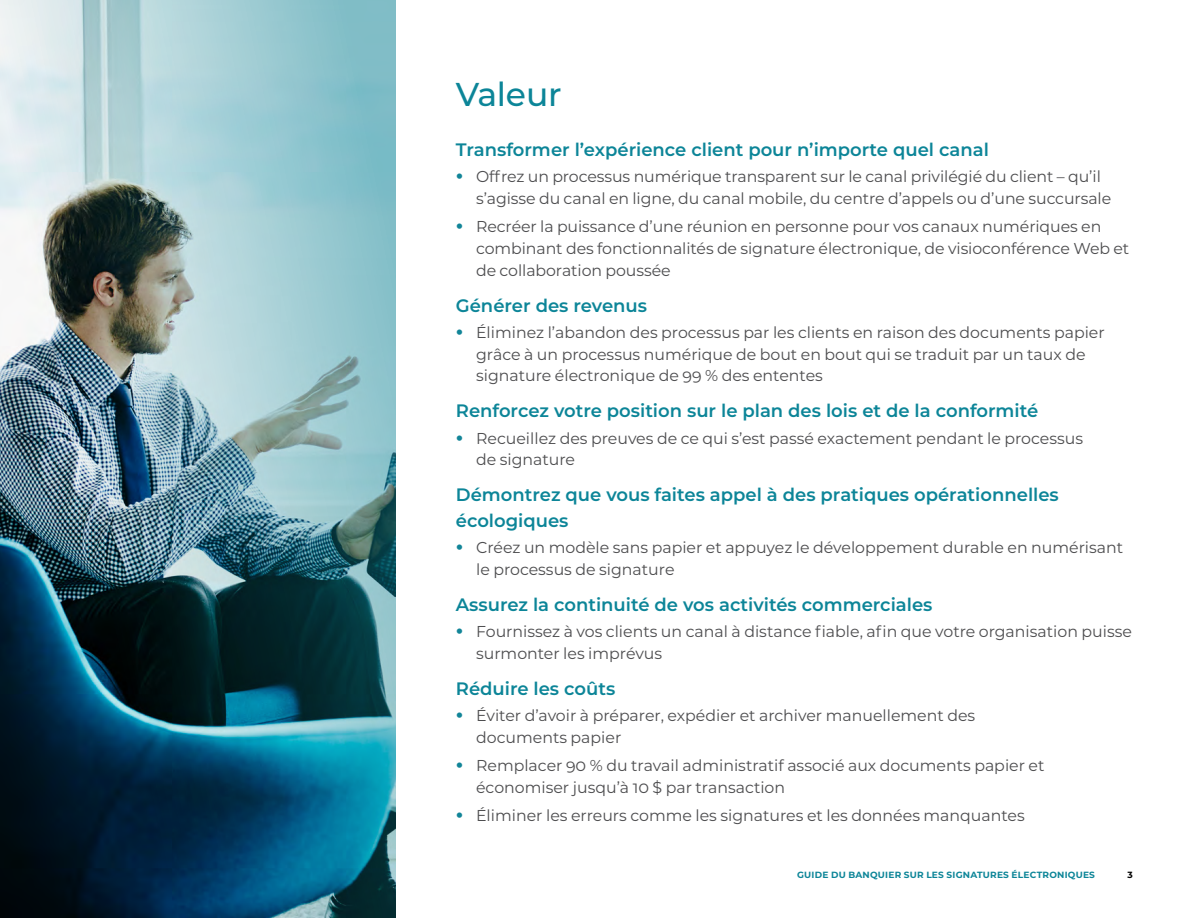
<style>
.page{position:relative;width:1188px;height:918px;background:#fff}
.page>*{position:absolute;margin:0;border:0;box-sizing:border-box;transform-origin:0 0}
.t1{font:500 33px "Montserrat";letter-spacing:-.005em;color:#0c8598}
.t2{font:600 18px/26px "Montserrat";color:#0c8598}
.t3{font:15.75px/21.8px "Montserrat";color:#4d4d4f}
.t4{font:700 9px "Montserrat";letter-spacing:.025em;color:#0c8598}
.t5{font:700 9px "Montserrat";color:#000}
.s1{font-weight:700;font-size:21px;color:#128598}
</style>
<div class="page">
<img style="left:0;top:0;width:396px;height:918px">
<h1 class="t1" style="left:456px;top:71px;width:107px">Valeur</h1>
<p class="t2" style="left:456px;top:136px;width:535px">Transformer l’expérience client pour n’importe quel canal</p>
<p class="t3" style="left:476px;top:165px;width:637px;text-indent:-20px"><span class="s1">•</span> Offrez un processus numérique transparent sur le canal privilégié du client – qu’il s’agisse du canal en ligne, du canal mobile, du centre d’appels ou d’une succursale</p>
<p class="t3" style="left:476px;top:215px;width:655px;text-indent:-20px"><span class="s1">•</span> Recréer la puissance d’une réunion en personne pour vos canaux numériques en combinant des fonctionnalités de signature électronique, de visioconférence Web et de collaboration poussée</p>
<p class="t2" style="left:456px;top:292px;width:193px">Générer des revenus</p>
<p class="t3" style="left:476px;top:321px;width:630px;text-indent:-20px"><span class="s1">•</span> Éliminez l’abandon des processus par les clients en raison des documents papier grâce à un processus numérique de bout en bout qui se traduit par un taux de signature électronique de 99 % des ententes</p>
<p class="t2" style="left:456px;top:397px;width:584px">Renforcez votre position sur le plan des lois et de la conformité</p>
<p class="t3" style="left:476px;top:427px;width:609px;text-indent:-20px"><span class="s1">•</span> Recueillez des preuves de ce qui s’est passé exactement pendant le processus de signature</p>
<p class="t2" style="left:456px;top:481px;width:605px">Démontrez que vous faites appel à des pratiques opérationnelles écologiques</p>
<p class="t3" style="left:476px;top:536px;width:649px;text-indent:-20px"><span class="s1">•</span> Créez un modèle sans papier et appuyez le développement durable en numérisant le processus de signature</p>
<p class="t2" style="left:456px;top:591px;width:478px">Assurez la continuité de vos activités commerciales</p>
<p class="t3" style="left:476px;top:620px;width:657px;text-indent:-20px"><span class="s1">•</span> Fournissez à vos clients un canal à distance fiable, afin que votre organisation puisse surmonter les imprévus</p>
<p class="t2" style="left:456px;top:675px;width:161px">Réduire les coûts</p>
<p class="t3" style="left:476px;top:704px;width:501px;text-indent:-20px"><span class="s1">•</span> Éviter d’avoir à préparer, expédier et archiver manuellement des documents papier</p>
<p class="t3" style="left:476px;top:754px;width:570px;text-indent:-20px"><span class="s1">•</span> Remplacer 90 % du travail administratif associé aux documents papier et économiser jusqu’à 10 $ par transaction</p>
<p class="t3" style="left:456px;top:804px;width:570px"><span class="s1">•</span> Éliminer les erreurs comme les signatures et les données manquantes</p>
<p class="t4" style="left:797px;top:868px;width:299px">GUIDE DU BANQUIER SUR LES SIGNATURES ÉLECTRONIQUES</p>
<p class="t5" style="left:1127px;top:868px;width:7px">3</p>
</div>
